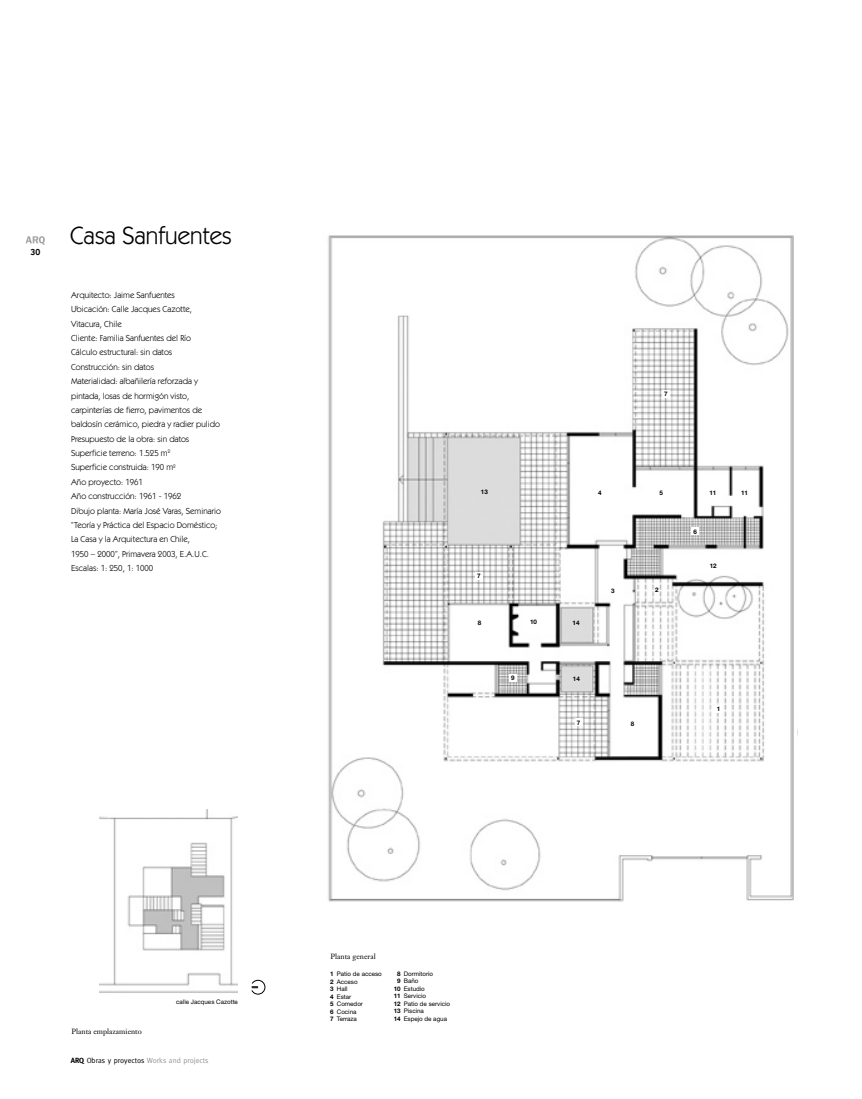
<style>
.page{position:relative;width:862px;height:1099px;background:#fff}
.page>*{position:absolute;margin:0;border:0;box-sizing:border-box;transform-origin:0 0}
.t1{font:25px "Itc Kabel";color:#000}
.t2{font:8.75px/14.4px "Itc Kabel";color:#000}
.t3{font:600 8.75px "Itc Kabel";color:#000}
.t4{font:7.5px "Meta";color:#939393}
.t5{font:7.5px "Janson Text";color:#000}
.t6{font:6.25px/7.5px "Helvetica Neue";color:#000}
.t7{font:700 6.25px "Helvetica Neue";color:#000}
.s1{font-weight:700;color:#000}
.s2{color:#000}
.s3{font-weight:700}
</style>
<div class="page">
<svg style="left:26px;top:236px;width:19px;height:9px"></svg>
<img style="left:328px;top:235px;width:466px;height:667px">
<img style="left:100px;top:809px;width:137px;height:184px">
<svg style="left:251px;top:980px;width:14px;height:14px"></svg>
<div style="left:714px;top:705px;width:7px;height:7px;background:#fff"></div>
<div style="left:691px;top:527px;width:7px;height:8px;background:#fff"></div>
<div style="left:661px;top:390px;width:8px;height:7px;background:#fff"></div>
<div style="left:475px;top:572px;width:7px;height:7px;background:#fff"></div>
<div style="left:509px;top:674px;width:7px;height:7px;background:#fff"></div>
<div style="left:574px;top:718px;width:8px;height:8px;background:#fff"></div>
<p class="t3" style="left:31px;top:246px;width:11px">30</p>
<h1 class="t1" style="left:70px;top:221px;width:163px">Casa Sanfuentes</h1>
<p class="t2" style="left:71px;top:288px;width:151px">Arquitecto: Jaime Sanfuentes<br>Ubicación: Calle Jacques Cazotte,<br>Vitacura, Chile<br>Cliente: Familia Sanfuentes del Río<br>Cálculo estructural: sin datos<br>Construcción: sin datos<br>Materialidad: albañilería reforzada y pintada, losas de hormigón visto, carpinterías de fierro, pavimentos de baldosín cerámico, piedra y radier pulido<br>Presupuesto de la obra: sin datos<br>Superficie terreno: 1.525 m<sup>2<br></sup>Superficie construida: 190 m<sup>2<br></sup>Año proyecto: 1961<br>Año construcción: 1961 - 1962<br>Dibujo planta: María José Varas, Seminario “Teoría y Práctica del Espacio Doméstico;<br>La Casa y la Arquitectura en Chile,<br>1950 – 2000”, Primavera 2003, E.A.U.C.<br>Escalas: 1: 250, 1: 1000</p>
<p class="t5" style="left:71px;top:1026px;width:72px">Planta emplazamiento</p>
<p class="t6" style="left:176px;top:998px;width:63px">calle Jacques Cazotte</p>
<p class="t4" style="left:71px;top:1056px;width:139px"><span class="s1">ARQ</span> <span class="s2">Obras y proyectos</span> Works and projects</p>
<p class="t7" style="left:663px;top:390px;width:5px">7</p>
<p class="t7" style="left:480px;top:487px;width:8px">13</p>
<p class="t7" style="left:598px;top:488px;width:5px">4</p>
<p class="t7" style="left:659px;top:488px;width:5px">5</p>
<p class="t7" style="left:709px;top:488px;width:8px">11</p>
<p class="t7" style="left:740px;top:488px;width:8px">11</p>
<p class="t7" style="left:693px;top:527px;width:5px">6</p>
<p class="t7" style="left:709px;top:562px;width:8px">12</p>
<p class="t7" style="left:477px;top:572px;width:5px">7</p>
<p class="t7" style="left:611px;top:586px;width:5px">3</p>
<p class="t7" style="left:654px;top:586px;width:5px">2</p>
<p class="t7" style="left:477px;top:619px;width:5px">8</p>
<p class="t7" style="left:529px;top:618px;width:8px">10</p>
<p class="t7" style="left:572px;top:618px;width:8px">14</p>
<p class="t7" style="left:511px;top:674px;width:5px">9</p>
<p class="t7" style="left:572px;top:675px;width:8px">14</p>
<p class="t7" style="left:716px;top:705px;width:5px">1</p>
<p class="t7" style="left:576px;top:718px;width:5px">7</p>
<p class="t7" style="left:630px;top:719px;width:5px">8</p>
<p class="t5" style="left:330px;top:951px;width:47px">Planta general</p>
<p class="t6" style="left:330px;top:970px;width:53px"><span class="s3">1</span> Patio de acceso<br><span class="s3">2</span> Acceso<br><span class="s3">3</span> Hall<br><span class="s3">4</span> Estar<br><span class="s3">5</span> Comedor<br><span class="s3">6</span> Cocina<br><span class="s3">7</span> Terraza</p>
<p class="t6" style="left:397px;top:969px;width:37px"><span class="s3">8</span> Dormitorio</p>
<p class="t6" style="left:397px;top:977px;width:23px"><span class="s3">9</span> Baño</p>
<p class="t6" style="left:393px;top:984px;width:33px"><span class="s3">10</span> Estudio</p>
<p class="t6" style="left:393px;top:992px;width:34px"><span class="s3">11</span> Servicio</p>
<p class="t6" style="left:393px;top:999px;width:58px"><span class="s3">12</span> Patio de servicio</p>
<p class="t6" style="left:393px;top:1007px;width:32px"><span class="s3">13</span> Piscina</p>
<p class="t6" style="left:393px;top:1014px;width:55px"><span class="s3">14</span> Espejo de agua</p>
</div>
